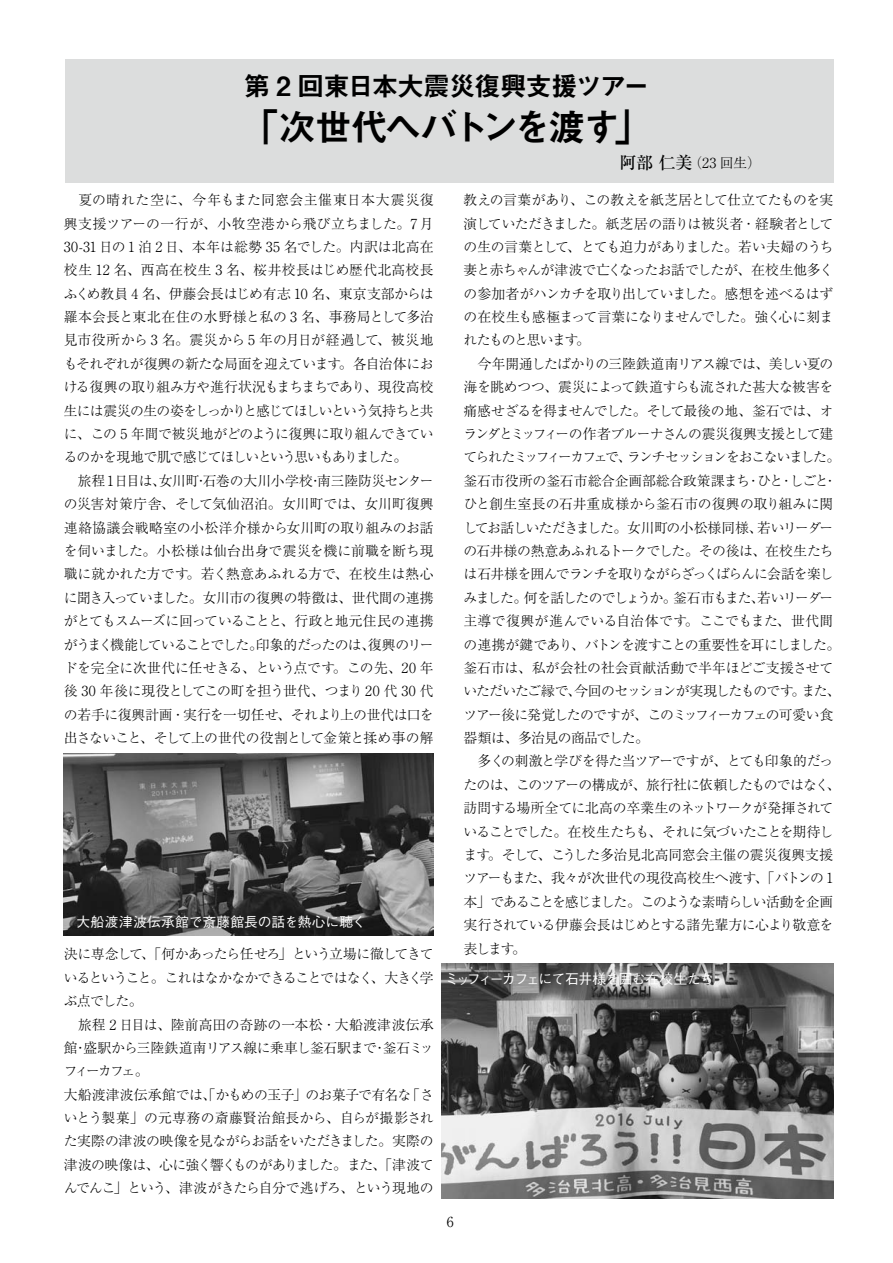
<style>
.page{position:relative;width:893px;height:1263px;background:#fff}
.page>*{position:absolute;margin:0;border:0;box-sizing:border-box;transform-origin:0 0}
.t1{font:37.2px "Midashi Go Pro MB31";letter-spacing:-.07em;color:#000}
.t2{font:26.55px "Midashi Go Pro MB31";letter-spacing:-.05em;color:#000}
.t3{font:300 13.8px/23.4px "Ryumin Pro";letter-spacing:-.04em;color:#000}
.t4{font:300 13.8px/23.4px "Ryumin Pro";letter-spacing:-.02em;color:#000}
.t5{font:500 13.8px "Gothic BBB Pro";letter-spacing:-.015em;color:#fff}
.t6{font:500 13.8px "Gothic BBB Pro";letter-spacing:-.06em;color:#fff}
.s1{font-weight:500;font-size:16.95px}
</style>
<div class="page">
<div style="left:65px;top:60px;width:768px;height:123px;background:#dcdddd"></div>
<img style="left:64px;top:753px;width:370px;height:182px">
<img style="left:442px;top:964px;width:391px;height:234px">
<h2 class="t2" style="left:243px;top:64px;width:408px">第 2 回東日本大震災復興支援ツアー</h2>
<h1 class="t1" style="left:242px;top:97px;width:411px">「次世代へバトンを渡す」</h1>
<p class="t3" style="left:620px;top:150px;width:143px"><span class="s1">阿部 仁美</span>（23 回生）</p>
<p class="t4" style="left:64px;top:187px;width:371px">　夏の晴れた空に、今年もまた同窓会主催東日本大震災復興支援ツアーの一行が、小牧空港から飛び立ちました。7 月<br>30-31 日の 1 泊 2 日、本年は総勢 35 名でした。内訳は北高在校生 12 名、西高在校生 3 名、桜井校長はじめ歴代北高校長ふくめ教員 4 名、伊藤会長はじめ有志 10 名、東京支部からは羅本会長と東北在住の水野様と私の 3 名、事務局として多治見市役所から 3 名。震災から 5 年の月日が経過して、被災地もそれぞれが復興の新たな局面を迎えています。各自治体における復興の取り組み方や進行状況もまちまちであり、現役高校生には震災の生の姿をしっかりと感じてほしいという気持ちと共に、この 5 年間で被災地がどのように復興に取り組んできているのかを現地で肌で感じてほしいという思いもありました。<br>　旅程 1 日目は、女川町・石巻の大川小学校・南三陸防災センターの災害対策庁舎、そして気仙沼泊。女川町では、女川町復興連絡協議会戦略室の小松洋介様から女川町の取り組みのお話を伺いました。小松様は仙台出身で震災を機に前職を断ち現職に就かれた方です。若く熱意あふれる方で、在校生は熱心に聞き入っていました。女川市の復興の特徴は、世代間の連携がとてもスムーズに回っていることと、行政と地元住民の連携がうまく機能していることでした。印象的だったのは、復興のリードを完全に次世代に任せきる、という点です。この先、20 年後 30 年後に現役としてこの町を担う世代、つまり20 代 30 代の若手に復興計画・実行を一切任せ、それより上の世代は口を出さないこと、そして上の世代の役割として金策と揉め事の解</p>
<p class="t5" style="left:77px;top:910px;width:291px">大船渡津波伝承館で斎藤館長の話を熱心に聴く</p>
<p class="t3" style="left:64px;top:941px;width:371px">決に専念して、「何かあったら任せろ」という立場に徹してきているということ。これはなかなかできることではなく、大きく学ぶ点でした。<br>　旅程 2 日目は、陸前高田の奇跡の一本松・大船渡津波伝承館・盛駅から三陸鉄道南リアス線に乗車し釜石駅まで・釜石ミッフィーカフェ。<br>大船渡津波伝承館では、「かもめの玉子」のお菓子で有名な「さいとう製菓」の元専務の斎藤賢治館長から、自らが撮影された実際の津波の映像を見ながらお話をいただきました。実際の津波の映像は、心に強く響くものがありました。また、「津波てんでんこ」という、津波がきたら自分で逃げろ、という現地の</p>
<p class="t3" style="left:463px;top:187px;width:378px">教えの言葉があり、この教えを紙芝居として仕立てたものを実演していただきました。紙芝居の語りは被災者・経験者としての生の言葉として、とても迫力がありました。若い夫婦のうち妻と赤ちゃんが津波で亡くなったお話でしたが、在校生他多くの参加者がハンカチを取り出していました。感想を述べるはずの在校生も感極まって言葉になりませんでした。強く心に刻まれたものと思います。<br>　今年開通したばかりの三陸鉄道南リアス線では、美しい夏の海を眺めつつ、震災によって鉄道すらも流された甚大な被害を痛感せざるを得ませんでした。そして最後の地、釜石では、オランダとミッフィーの作者ブルーナさんの震災復興支援として建てられたミッフィーカフェで、ランチセッションをおこないました。釜石市役所の釜石市総合企画部総合政策課まち・ひと・しごと・ひと創生室長の石井重成様から釜石市の復興の取り組みに関してお話しいただきました。女川町の小松様同様、若いリーダーの石井様の熱意あふれるトークでした。その後は、在校生たちは石井様を囲んでランチを取りながらざっくばらんに会話を楽しみました。何を話したのでしょうか。釜石市もまた、若いリーダー主導で復興が進んでいる自治体です。ここでもまた、世代間の連携が鍵であり、バトンを渡すことの重要性を耳にしました。釜石市は、私が会社の社会貢献活動で半年ほどご支援させていただいたご縁で、今回のセッションが実現したものです。また、ツアー後に発覚したのですが、このミッフィーカフェの可愛い食器類は、多治見の商品でした。<br>　多くの刺激と学びを得た当ツアーですが、とても印象的だったのは、このツアーの構成が、旅行社に依頼したものではなく、訪問する場所全てに北高の卒業生のネットワークが発揮されていることでした。在校生たちも、それに気づいたことを期待します。そして、こうした多治見北高同窓会主催の震災復興支援ツアーもまた、我々が次世代の現役高校生へ渡す、「バトンの 1本」であることを感じました。このような素晴らしい活動を企画実行されている伊藤会長はじめとする諸先輩方に心より敬意を表します。</p>
<p class="t6" style="left:445px;top:967px;width:270px">ミッフィーカフェにて石井様を囲む在校生たち</p>
</div>
